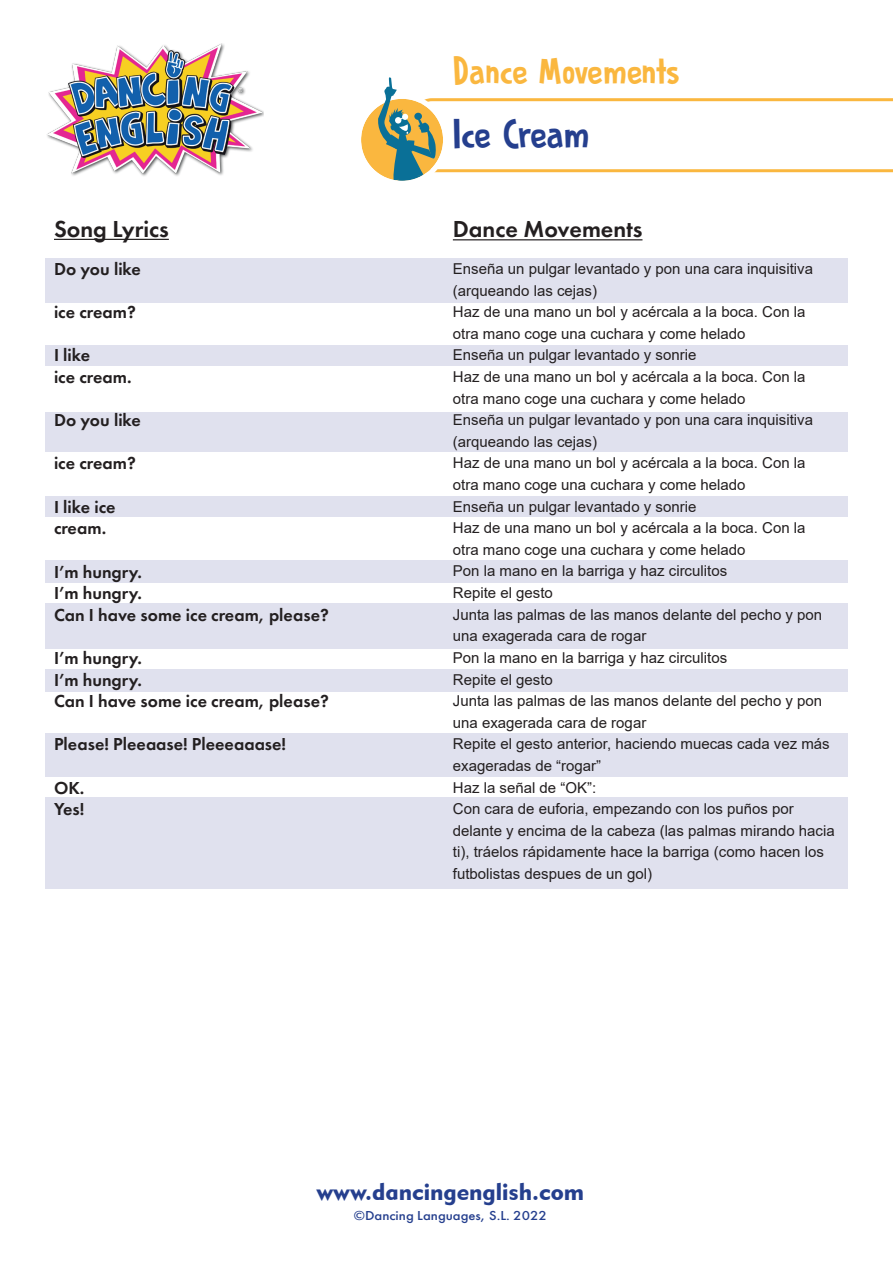
<style>
.page{position:relative;width:893px;height:1263px;background:#fff}
.page>*{position:absolute;margin:0;border:0;box-sizing:border-box;transform-origin:0 0}
.t1{font:40.5px "DK Prince Frog";letter-spacing:-.03em;color:#253f8e}
.t2{font:37.5px "DK Prince Frog";letter-spacing:-.01em;color:#fab73f}
.t3{font:600 24px "Futura PT";color:#231f20}
.t4{font:24px "Geometric 415 BT Black A";color:#253f8e}
.t5{font:600 18px/21.6px "Futura PT";color:#231f20}
.t6{font:15px/21.6px "Arial";color:#231f20}
.t7{font:500 13.5px "Futura PT";color:#253f8e;scale:1.09 1}
</style>
<div class="page">
<div style="left:45px;top:258px;width:803px;height:44px;background:#e0e1ee"></div>
<div style="left:45px;top:345px;width:803px;height:20px;background:#e0e1ee"></div>
<div style="left:45px;top:496px;width:803px;height:20px;background:#e0e1ee"></div>
<div style="left:45px;top:412px;width:803px;height:40px;background:#e0e1ee"></div>
<div style="left:45px;top:560px;width:803px;height:23px;background:#e0e1ee"></div>
<div style="left:45px;top:669px;width:803px;height:23px;background:#e0e1ee"></div>
<div style="left:45px;top:733px;width:803px;height:44px;background:#e0e1ee"></div>
<div style="left:45px;top:603px;width:803px;height:46px;background:#e0e1ee"></div>
<div style="left:45px;top:797px;width:803px;height:92px;background:#e0e1ee"></div>
<hr style="left:453px;top:239px;width:189px;height:1px;background:#231f20">
<hr style="left:54px;top:239px;width:115px;height:1px;background:#231f20">
<img style="left:47px;top:43px;width:217px;height:133px">
<div style="left:361px;top:99px;width:82px;height:82px;background:#fab73f;border-radius:50%"></div>
<div style="left:356px;top:94px;width:92px;height:92px;border:5px solid #fff;border-radius:50%"></div>
<svg style="left:375px;top:77px;width:518px;height:104px"></svg>
<h2 class="t2" style="left:453px;top:49px;width:228px">Dance Movements</h2>
<h3 class="t3" style="left:54px;top:214px;width:116px">Song Lyrics</h3>
<p class="t5" style="left:54px;top:258px;width:89px">Do you like</p>
<p class="t5" style="left:54px;top:301px;width:83px">ice cream?</p>
<p class="t5" style="left:54px;top:344px;width:79px">I like<br>ice cream.</p>
<p class="t5" style="left:54px;top:409px;width:89px">Do you like</p>
<p class="t5" style="left:54px;top:452px;width:83px">ice cream?</p>
<p class="t5" style="left:54px;top:496px;width:63px">I like ice cream.</p>
<p class="t5" style="left:54px;top:560px;width:276px">I’m hungry.<br>I’m hungry.<br>Can I have some ice cream, please?</p>
<p class="t5" style="left:54px;top:647px;width:276px">I’m hungry.<br>I’m hungry.<br>Can I have some ice cream, please?</p>
<p class="t5" style="left:54px;top:733px;width:234px">Please! Pleeaase! Pleeeaaase!</p>
<p class="t5" style="left:54px;top:776px;width:32px">OK.<br>Yes!</p>
<h1 class="t1" style="left:453px;top:110px;width:138px">Ice Cream</h1>
<h3 class="t3" style="left:453px;top:214px;width:191px">Dance Movements</h3>
<p class="t6" style="left:453px;top:258px;width:383px">Enseña un pulgar levantado y pon una cara inquisitiva (arqueando las cejas)<br>Haz de una mano un bol y acércala a la boca. Con la otra mano coge una cuchara y come helado<br>Enseña un pulgar levantado y sonrie<br>Haz de una mano un bol y acércala a la boca. Con la otra mano coge una cuchara y come helado<br>Enseña un pulgar levantado y pon una cara inquisitiva (arqueando las cejas)<br>Haz de una mano un bol y acércala a la boca. Con la otra mano coge una cuchara y come helado<br>Enseña un pulgar levantado y sonrie<br>Haz de una mano un bol y acércala a la boca. Con la otra mano coge una cuchara y come helado<br>Pon la mano en la barriga y haz circulitos<br>Repite el gesto<br>Junta las palmas de las manos delante del pecho y pon una exagerada cara de rogar<br>Pon la mano en la barriga y haz circulitos<br>Repite el gesto<br>Junta las palmas de las manos delante del pecho y pon una exagerada cara de rogar<br>Repite el gesto anterior, haciendo muecas cada vez más exageradas de “rogar”<br>Haz la señal de “OK”:<br>Con cara de euforia, empezando con los puños por delante y encima de la cabeza (las palmas mirando hacia ti), tráelos rápidamente hace la barriga (como hacen los futbolistas despues de un gol)</p>
<h3 class="t4" style="left:316px;top:1177px;width:269px">www.dancingenglish.com</h3>
<p class="t7" style="left:354px;top:1207px;width:178px">©Dancing Languages, S.L. 2022</p>
</div>
